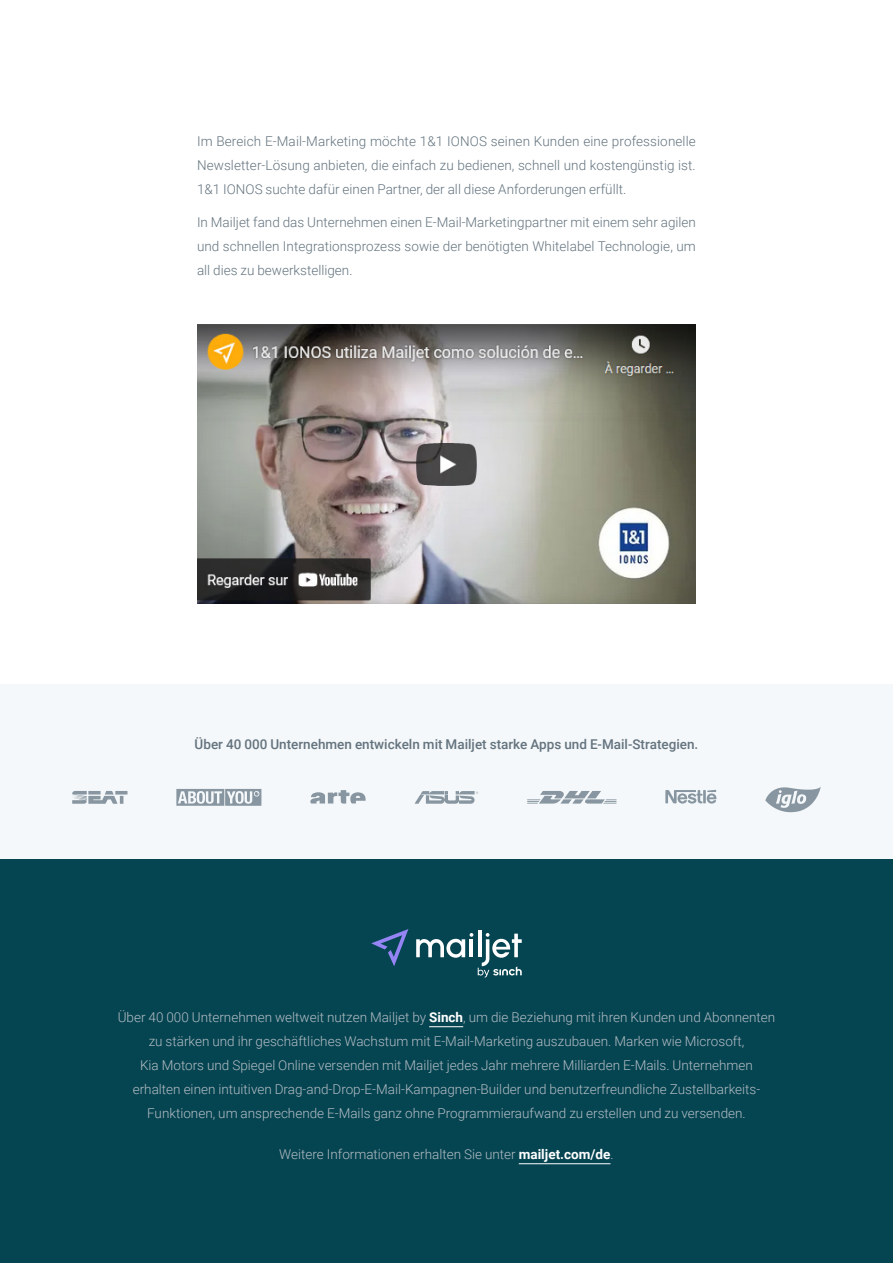
<style>
.page{position:relative;width:893px;height:1263px;background:#fff}
.page>*{position:absolute;margin:0;border:0;box-sizing:border-box;transform-origin:0 0}
.t1{font:300 13.5px/24px "Roboto";color:#b3bdc4;text-align:center}
.t2{font:300 13.5px/24px "Roboto";color:#63737e;text-align:justify}
.t3{font:500 13.5px "Roboto";color:#63737e}
.s1{font-weight:700;color:#fff}
</style>
<div class="page">
<div style="left:0;top:859px;width:893px;height:404px;background:#054451"></div>
<div style="left:0;top:685px;width:893px;height:174px;background:#f5f8fa"></div>
<img style="left:197px;top:324px;width:499px;height:279px">
<hr style="left:429px;top:1026px;width:34px;height:1px;background:#fff">
<hr style="left:519px;top:1163px;width:91px;height:1px;background:#fff">
<svg style="left:527px;top:791px;width:89px;height:13px"></svg>
<svg style="left:665px;top:790px;width:51px;height:13px"></svg>
<svg style="left:72px;top:791px;width:55px;height:13px"></svg>
<svg style="left:176px;top:789px;width:85px;height:17px"></svg>
<svg style="left:310px;top:790px;width:56px;height:14px"></svg>
<svg style="left:414px;top:791px;width:64px;height:13px"></svg>
<svg style="left:765px;top:787px;width:56px;height:25px"></svg>
<hr style="left:478px;top:930px;width:3px;height:27px;background:#fff">
<svg style="left:371px;top:929px;width:37px;height:37px"></svg>
<svg style="left:416px;top:933px;width:106px;height:45px"></svg>
<p class="t2" style="left:197px;top:129px;width:500px">Im Bereich E-Mail-Marketing möchte 1&amp;1 IONOS seinen Kunden eine professionelle Newsletter-Lösung anbieten, die einfach zu bedienen, schnell und kostengünstig ist.<br>1&amp;1 IONOS suchte dafür einen Partner, der all diese Anforderungen erfüllt.</p>
<p class="t2" style="left:197px;top:209px;width:500px">In Mailjet fand das Unternehmen einen E-Mail-Marketingpartner mit einem sehr agilen und schnellen Integrationsprozess sowie der benötigten Whitelabel Technologie, um all dies zu bewerkstelligen.</p>
<p class="t3" style="left:195px;top:735px;width:505px">Über 40 000 Unternehmen entwickeln mit Mailjet starke Apps und E-Mail-Strategien.</p>
<p class="t1" style="left:118px;top:1005px;width:659px">Über 40 000 Unternehmen weltweit nutzen Mailjet by <span class="s1">Sinch</span>, um die Beziehung mit ihren Kunden und Abonnenten zu stärken und ihr geschäftliches Wachstum mit E-Mail-Marketing auszubauen. Marken wie Microsoft,<br>Kia Motors und Spiegel Online versenden mit Mailjet jedes Jahr mehrere Milliarden E-Mails. Unternehmen erhalten einen intuitiven Drag-and-Drop-E-Mail-Kampagnen-Builder und benutzerfreundliche Zustellbarkeits-Funktionen, um ansprechende E-Mails ganz ohne Programmieraufwand zu erstellen und zu versenden.</p>
<p class="t1" style="left:279px;top:1142px;width:336px">Weitere Informationen erhalten Sie unter <span class="s1">mailjet.com/de</span>.</p>
</div>
